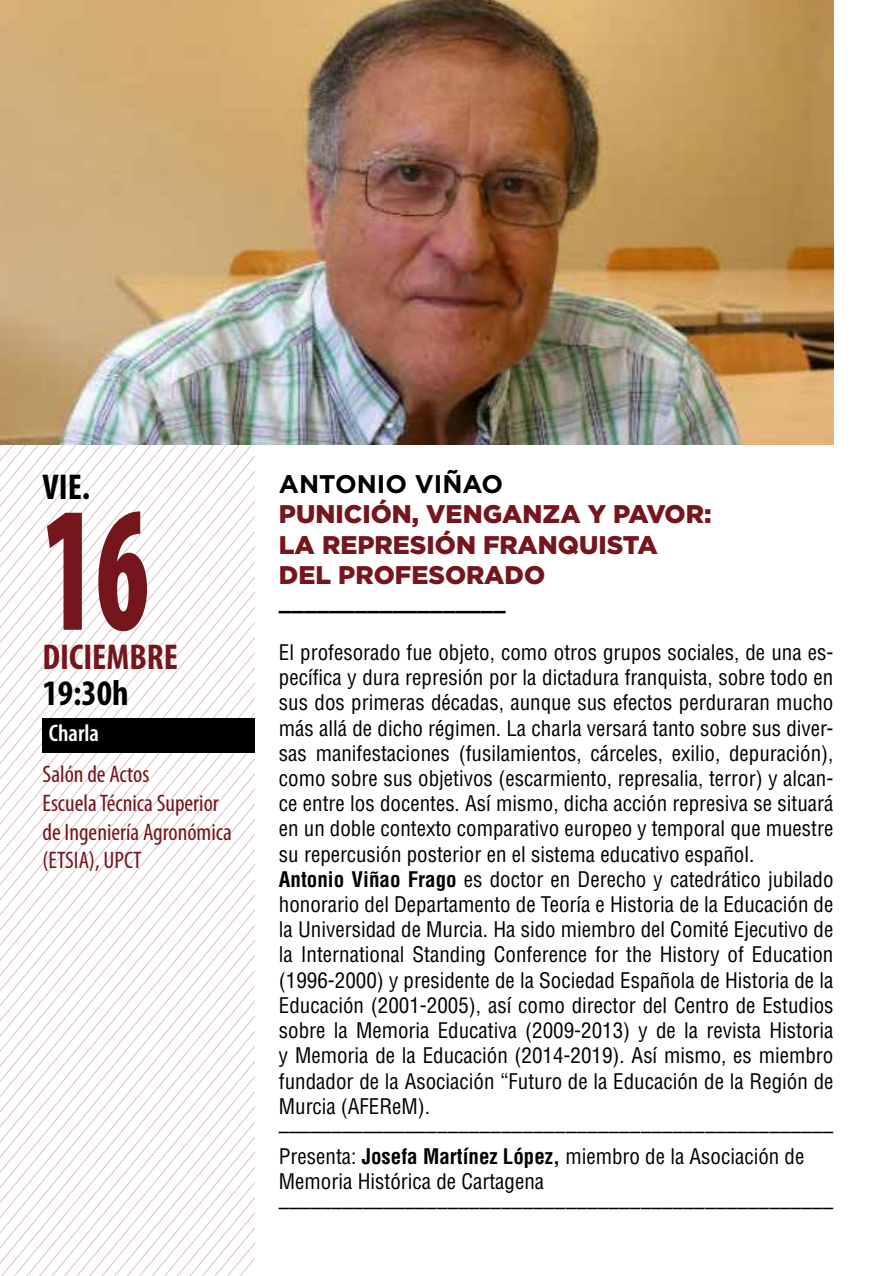
<style>
.page{position:relative;width:893px;height:1276px;background:#fff}
.page>*{position:absolute;margin:0;border:0;box-sizing:border-box;transform-origin:0 0}
.t1{font:900 condensed 180px "Myriad Pro";color:#75151c;scale:.67 1}
.t2{font:700 condensed 36px "Myriad Pro";color:#000}
.t3{font:700 condensed 36px "Myriad Pro";color:#75151c}
.t4{font:900 25.5px/30.6px "Gotham";color:#75151c}
.t5{font:700 25.5px "Gotham";color:#000}
.t6{font:condensed 24px/28.8px "Myriad Pro";color:#75151c}
.t7{font:600 condensed 24px "Myriad Pro";color:#fff}
.t8{font:condensed 21px/25.2px "Helvetica LT Std";color:#000}
.t9{font:900 21px "Gotham";color:#000}
.s1{font-weight:700}
</style>
<div class="page">
<svg style="left:0;top:445px;width:255px;height:831px"></svg>
<div style="left:43px;top:718px;width:212px;height:35px;background:#000"></div>
<img style="left:0;top:0;width:833px;height:445px">
<h2 class="t2" style="left:43px;top:467px;width:49px">VIE.</h2>
<h1 class="t1" style="left:43px;top:469px;width:161px">16</h1>
<h2 class="t3" style="left:43px;top:637px;width:137px">DICIEMBRE</h2>
<h2 class="t2" style="left:43px;top:673px;width:88px">19:30h</h2>
<p class="t7" style="left:49px;top:720px;width:52px">Charla</p>
<p class="t6" style="left:43px;top:760px;width:191px">Salón de Actos<br>Escuela Técnica Superior de Ingeniería Agronómica (ETSIA), UPCT</p>
<p class="t5" style="left:279px;top:469px;width:226px">ANTONIO VIÑAO</p>
<p class="t4" style="left:279px;top:498px;width:434px">PUNICIÓN, VENGANZA Y PAVOR:<br>LA REPRESIÓN FRANQUISTA<br>DEL PROFESORADO</p>
<p class="t9" style="left:279px;top:590px;width:228px">__________________</p>
<p class="t8" style="left:279px;top:639px;width:556px">El profesorado fue objeto, como otros grupos sociales, de una es&shy;pecífica y dura represión por la dictadura franquista, sobre todo en sus dos primeras décadas, aunque sus efectos perduraran mucho más allá de dicho régimen. La charla versará tanto sobre sus diver&shy;sas manifestaciones (fusilamientos, cárceles, exilio, depuración), como sobre sus objetivos (escarmiento, represalia, terror) y alcan&shy;ce entre los docentes. Así mismo, dicha acción represiva se situará en un doble contexto comparativo europeo y temporal que muestre su repercusión posterior en el sistema educativo español.<br><span class="s1">Antonio Viñao Frago</span> es doctor en Derecho y catedrático jubilado honorario del Departamento de Teoría e Historia de la Educación de la Universidad de Murcia. Ha sido miembro del Comité Ejecutivo de la International Standing Conference for the History of Education (1996-2000) y presidente de la Sociedad Española de Historia de la Educación (2001-2005), así como director del Centro de Estudios sobre la Memoria Educativa (2009-2013) y de la revista Historia y Memoria de la Educación (2014-2019). Así mismo, es miembro fundador de la Asociación “Futuro de la Educación de la Región de Murcia (AFEReM). –––––––––––––––––––––––––––––––––––––––––––––––––––– Presenta: <span class="s1">Josefa Martínez López,</span> miembro de la Asociación de Memoria Histórica de Cartagena ––––––––––––––––––––––––––––––––––––––––––––––––––––</p>
</div>
